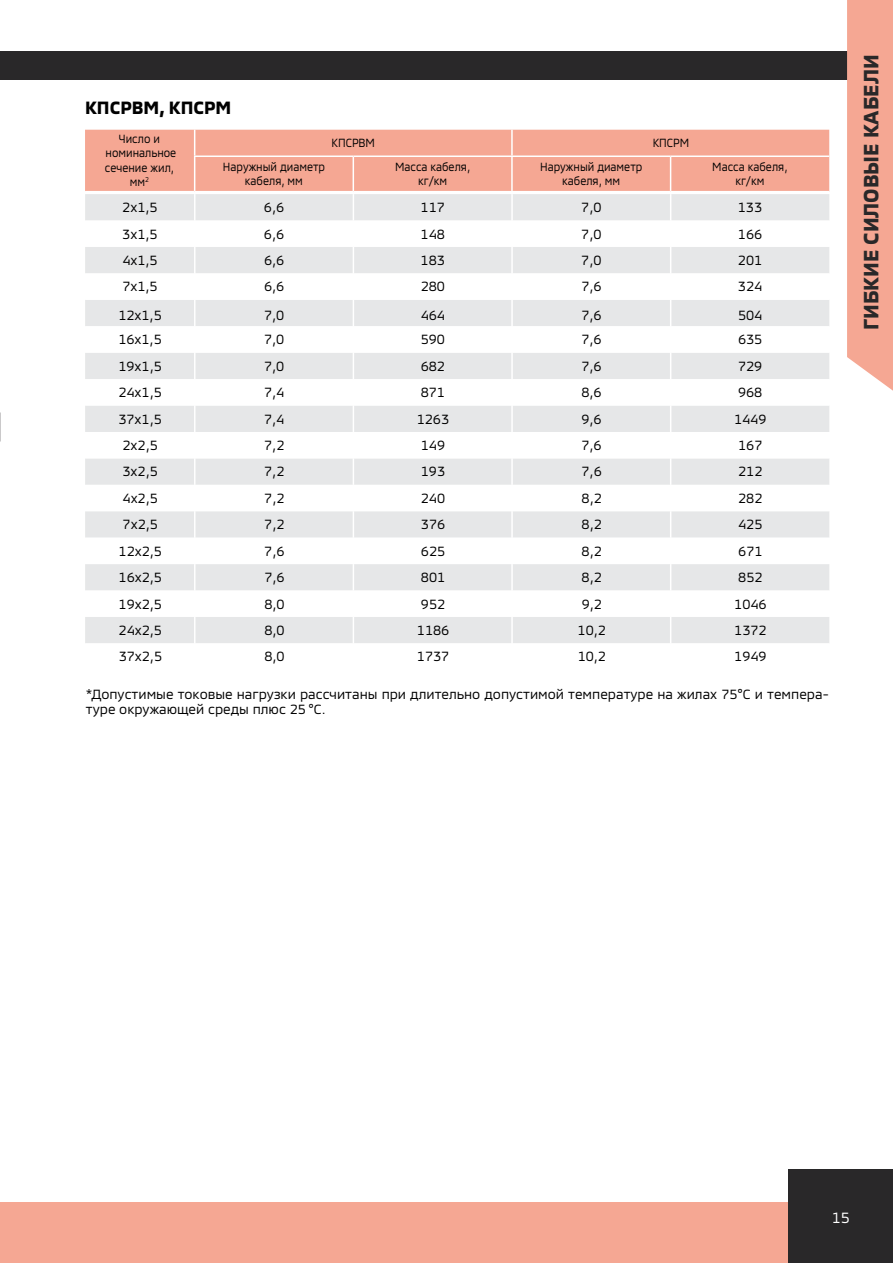
<style>
.page{position:relative;width:893px;height:1263px;background:#fff}
.page>*{position:absolute;margin:0;border:0;box-sizing:border-box;transform-origin:0 0}
.t1{font:700 21px "MMCOFFICE";color:#292829}
.t2{font:700 18px "MMCOFFICE";color:#000}
.t3{font:15px "MMCOFFICE";color:#fff}
.t4{font:13.5px/15px "MMCOFFICE";color:#000}
.t5{font:12px/14.4px "MMCOFFICE";color:#000;text-align:center;scale:.9 1}
</style>
<div class="page">
<div style="left:0;top:1202px;width:893px;height:61px;background:#f5a793"></div>
<div style="left:788px;top:1168px;width:105px;height:95px;background:#292829"></div>
<div style="left:0;top:51px;width:893px;height:29px;background:#292829"></div>
<div style="left:847px;top:0;width:46px;height:391px;background:#f5a793"></div>
<div style="left:85px;top:194px;width:744px;height:26px;background:#e6e7e8"></div>
<svg style="left:85px;top:247px;width:744px;height:396px;fill:#e6e7e8"></svg>
<hr style="left:511px;top:194px;width:2px;height:27px;background:#fff">
<hr style="left:511px;top:247px;width:2px;height:26px;background:#fff">
<hr style="left:511px;top:273px;width:2px;height:27px;background:#fff">
<hr style="left:511px;top:300px;width:2px;height:26px;background:#fff">
<hr style="left:511px;top:326px;width:2px;height:27px;background:#fff">
<hr style="left:511px;top:353px;width:2px;height:26px;background:#fff">
<hr style="left:511px;top:379px;width:2px;height:26px;background:#fff">
<hr style="left:511px;top:405px;width:2px;height:27px;background:#fff">
<hr style="left:511px;top:432px;width:2px;height:26px;background:#fff">
<hr style="left:511px;top:458px;width:2px;height:27px;background:#fff">
<hr style="left:511px;top:485px;width:2px;height:26px;background:#fff">
<hr style="left:511px;top:511px;width:2px;height:27px;background:#fff">
<hr style="left:511px;top:538px;width:2px;height:26px;background:#fff">
<hr style="left:511px;top:564px;width:2px;height:26px;background:#fff">
<hr style="left:511px;top:590px;width:2px;height:27px;background:#fff">
<hr style="left:511px;top:617px;width:2px;height:26px;background:#fff">
<svg style="left:194px;top:194px;width:1px;height:449px"></svg>
<svg style="left:353px;top:194px;width:1px;height:449px"></svg>
<svg style="left:670px;top:194px;width:1px;height:449px"></svg>
<div style="left:85px;top:130px;width:744px;height:61px;background:#f5a793"></div>
<svg style="left:194px;top:130px;width:1px;height:25px"></svg>
<hr style="left:194px;top:155px;width:159px;height:2px;background:#fff">
<hr style="left:194px;top:157px;width:1px;height:34px;background:#fff">
<hr style="left:353px;top:155px;width:159px;height:2px;background:#fff">
<hr style="left:512px;top:155px;width:159px;height:2px;background:#fff">
<hr style="left:671px;top:155px;width:158px;height:2px;background:#fff">
<hr style="left:511px;top:130px;width:2px;height:25px;background:#fff">
<hr style="left:353px;top:157px;width:1px;height:34px;background:#fff">
<hr style="left:511px;top:157px;width:2px;height:34px;background:#fff">
<hr style="left:670px;top:157px;width:1px;height:34px;background:#fff">
<h2 class="t2" style="left:85px;top:93px;width:148px">КПСРВМ, КПСРМ</h2>
<p class="t5" style="left:105px;top:130px;width:81px">Число и номинальное сечение жил, мм<sup>2</sup></p>
<p class="t5" style="left:332px;top:134px;width:50px">КПСРВМ</p>
<p class="t5" style="left:653px;top:134px;width:42px">КПСРМ</p>
<p class="t5" style="left:223px;top:158px;width:115px">Наружный диаметр кабеля, мм</p>
<p class="t5" style="left:395px;top:158px;width:85px">Масса кабеля, кг/км</p>
<p class="t5" style="left:540px;top:158px;width:115px">Наружный диаметр кабеля, мм</p>
<p class="t5" style="left:712px;top:158px;width:85px">Масса кабеля, кг/км</p>
<p class="t4" style="left:122px;top:198px;width:37px">2х1,5</p>
<p class="t4" style="left:264px;top:198px;width:22px">6,6</p>
<p class="t4" style="left:421px;top:198px;width:26px">117</p>
<p class="t4" style="left:581px;top:198px;width:22px">7,0</p>
<p class="t4" style="left:738px;top:198px;width:26px">133</p>
<p class="t4" style="left:122px;top:225px;width:37px">3х1,5</p>
<p class="t4" style="left:264px;top:225px;width:22px">6,6</p>
<p class="t4" style="left:421px;top:225px;width:26px">148</p>
<p class="t4" style="left:581px;top:225px;width:22px">7,0</p>
<p class="t4" style="left:738px;top:225px;width:26px">166</p>
<p class="t4" style="left:122px;top:251px;width:37px">4х1,5</p>
<p class="t4" style="left:264px;top:251px;width:22px">6,6</p>
<p class="t4" style="left:421px;top:251px;width:26px">183</p>
<p class="t4" style="left:581px;top:251px;width:22px">7,0</p>
<p class="t4" style="left:738px;top:251px;width:26px">201</p>
<p class="t4" style="left:122px;top:278px;width:37px">7х1,5</p>
<p class="t4" style="left:264px;top:278px;width:22px">6,6</p>
<p class="t4" style="left:421px;top:278px;width:26px">280</p>
<p class="t4" style="left:581px;top:278px;width:22px">7,6</p>
<p class="t4" style="left:738px;top:278px;width:26px">324</p>
<p class="t4" style="left:118px;top:306px;width:45px">12х1,5</p>
<p class="t4" style="left:264px;top:306px;width:22px">7,0</p>
<p class="t4" style="left:421px;top:306px;width:26px">464</p>
<p class="t4" style="left:581px;top:306px;width:22px">7,6</p>
<p class="t4" style="left:738px;top:306px;width:26px">504</p>
<p class="t4" style="left:118px;top:330px;width:45px">16х1,5</p>
<p class="t4" style="left:264px;top:330px;width:22px">7,0</p>
<p class="t4" style="left:421px;top:330px;width:26px">590</p>
<p class="t4" style="left:581px;top:330px;width:22px">7,6</p>
<p class="t4" style="left:738px;top:330px;width:26px">635</p>
<p class="t4" style="left:118px;top:357px;width:45px">19х1,5</p>
<p class="t4" style="left:264px;top:357px;width:22px">7,0</p>
<p class="t4" style="left:421px;top:357px;width:26px">682</p>
<p class="t4" style="left:581px;top:357px;width:22px">7,6</p>
<p class="t4" style="left:738px;top:357px;width:26px">729</p>
<p class="t4" style="left:118px;top:383px;width:45px">24х1,5</p>
<p class="t4" style="left:264px;top:383px;width:22px">7,4</p>
<p class="t4" style="left:421px;top:383px;width:26px">871</p>
<p class="t4" style="left:581px;top:383px;width:22px">8,6</p>
<p class="t4" style="left:738px;top:383px;width:26px">968</p>
<p class="t4" style="left:118px;top:410px;width:45px">37х1,5</p>
<p class="t4" style="left:264px;top:410px;width:22px">7,4</p>
<p class="t4" style="left:417px;top:410px;width:34px">1263</p>
<p class="t4" style="left:581px;top:410px;width:22px">9,6</p>
<p class="t4" style="left:734px;top:410px;width:34px">1449</p>
<p class="t4" style="left:123px;top:436px;width:37px">2х2,5</p>
<p class="t4" style="left:264px;top:436px;width:22px">7,2</p>
<p class="t4" style="left:421px;top:436px;width:26px">149</p>
<p class="t4" style="left:581px;top:436px;width:22px">7,6</p>
<p class="t4" style="left:738px;top:436px;width:26px">167</p>
<p class="t4" style="left:123px;top:462px;width:37px">3х2,5</p>
<p class="t4" style="left:264px;top:462px;width:22px">7,2</p>
<p class="t4" style="left:421px;top:462px;width:26px">193</p>
<p class="t4" style="left:581px;top:462px;width:22px">7,6</p>
<p class="t4" style="left:738px;top:462px;width:26px">212</p>
<p class="t4" style="left:123px;top:489px;width:37px">4х2,5</p>
<p class="t4" style="left:264px;top:489px;width:22px">7,2</p>
<p class="t4" style="left:421px;top:489px;width:26px">240</p>
<p class="t4" style="left:582px;top:489px;width:22px">8,2</p>
<p class="t4" style="left:738px;top:489px;width:26px">282</p>
<p class="t4" style="left:123px;top:515px;width:37px">7х2,5</p>
<p class="t4" style="left:264px;top:515px;width:22px">7,2</p>
<p class="t4" style="left:421px;top:515px;width:26px">376</p>
<p class="t4" style="left:582px;top:515px;width:22px">8,2</p>
<p class="t4" style="left:738px;top:515px;width:26px">425</p>
<p class="t4" style="left:119px;top:542px;width:45px">12х2,5</p>
<p class="t4" style="left:264px;top:542px;width:22px">7,6</p>
<p class="t4" style="left:421px;top:542px;width:26px">625</p>
<p class="t4" style="left:582px;top:542px;width:22px">8,2</p>
<p class="t4" style="left:738px;top:542px;width:26px">671</p>
<p class="t4" style="left:119px;top:568px;width:45px">16х2,5</p>
<p class="t4" style="left:264px;top:568px;width:22px">7,6</p>
<p class="t4" style="left:421px;top:568px;width:26px">801</p>
<p class="t4" style="left:582px;top:568px;width:22px">8,2</p>
<p class="t4" style="left:738px;top:568px;width:26px">852</p>
<p class="t4" style="left:119px;top:595px;width:45px">19х2,5</p>
<p class="t4" style="left:264px;top:595px;width:22px">8,0</p>
<p class="t4" style="left:421px;top:595px;width:26px">952</p>
<p class="t4" style="left:582px;top:595px;width:22px">9,2</p>
<p class="t4" style="left:734px;top:595px;width:34px">1046</p>
<p class="t4" style="left:119px;top:621px;width:45px">24х2,5</p>
<p class="t4" style="left:264px;top:621px;width:22px">8,0</p>
<p class="t4" style="left:417px;top:621px;width:34px">1186</p>
<p class="t4" style="left:578px;top:621px;width:30px">10,2</p>
<p class="t4" style="left:734px;top:621px;width:34px">1372</p>
<p class="t4" style="left:119px;top:647px;width:45px">37х2,5</p>
<p class="t4" style="left:264px;top:647px;width:22px">8,0</p>
<p class="t4" style="left:417px;top:647px;width:34px">1737</p>
<p class="t4" style="left:578px;top:647px;width:30px">10,2</p>
<p class="t4" style="left:734px;top:647px;width:34px">1949</p>
<p class="t4" style="left:86px;top:685px;width:745px">*Допустимые токовые нагрузки рассчитаны при длительно допустимой температуре на жилах 75°С и темпера&shy;туре окружающей среды плюс 25 °С.</p>
<h1 class="t1" style="left:854px;top:330px;width:277px;rotate:-90deg">ГИБКИЕ СИЛОВЫЕ КАБЕЛИ</h1>
<p class="t3" style="left:832px;top:1206px;width:19px">15</p>
</div>
